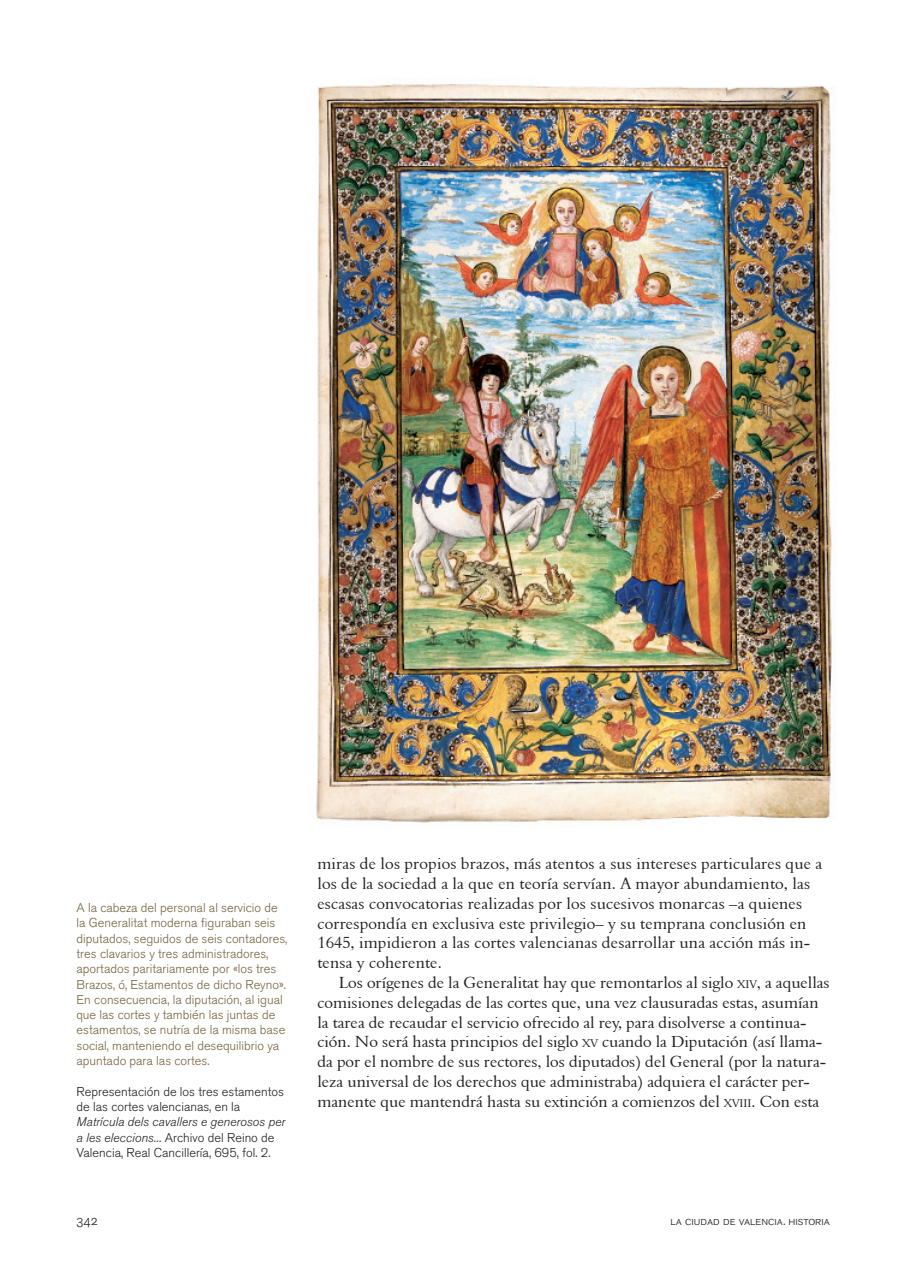
<style>
.page{position:relative;width:915px;height:1276px;background:#fff}
.page>*{position:absolute;margin:0;border:0;box-sizing:border-box;transform-origin:0 0}
.TEXTO{font:16.5px/19.8px "Aldine 401 BT Roman A";color:#231f20}
.t1{font:13.5px "Akzidenz Grotesk BQ Light SC";color:#231f20}
.DESTACADOS{font:300 12.75px/15.3px "Akzidenz Grotesk BQ";color:#766340}
.t2{font:300 12.75px/15.3px "Akzidenz Grotesk BQ";color:#231f20}
.t3{font:12px "Akzidenz Grotesk BQ Light SC";color:#231f20}
.s1{font-style:italic}
.s2{font-size:11.55px}
</style>
<div class="page">
<img style="left:316px;top:84px;width:519px;height:739px">
<p class="DESTACADOS" style="left:77px;top:900px;width:212px">A la cabeza del personal al servicio de la Generalitat moderna figuraban seis diputados, seguidos de seis contadores, tres clavarios y tres administradores, aportados paritariamente por «los tres Brazos, ó, Estamentos de dicho Reyno».<br>En consecuencia, la diputación, al igual que las cortes y también las juntas de estamentos, se nutría de la misma base social, manteniendo el desequilibrio ya apuntado para las cortes.</p>
<p class="t2" style="left:77px;top:1084px;width:210px">Representación de los tres estamentos de las cortes valencianas, en la <span class="s1">Matrícula dels cavallers e generosos per a les eleccions...</span> Archivo del Reino de Valencia, Real Cancillería, 695, fol. 2.</p>
<p class="TEXTO" style="left:317px;top:853px;width:506px">miras de los propios brazos, más atentos a sus intereses particulares que a los de la sociedad a la que en teoría servían. A mayor abundamiento, las escasas convocatorias realizadas por los sucesivos monarcas –a quienes correspondía en exclusiva este privilegio– y su temprana conclusión en 1645, impidieron a las cortes valencianas desarrollar una acción más in&shy;tensa y coherente.</p>
<p class="TEXTO" style="left:317px;top:972px;width:513px;text-indent:21px">Los orígenes de la Generalitat hay que remontarlos al siglo <span class="s2">XIV</span>, a aquellas comisiones delegadas de las cortes que, una vez clausuradas estas, asumían la tarea de recaudar el servicio ofrecido al rey, para disolverse a continua&shy;ción. No será hasta principios del siglo <span class="s2">XV</span> cuando la Diputación (así llama&shy;da por el nombre de sus rectores, los diputados) del General (por la natura&shy;leza universal de los derechos que administraba) adquiera el carácter per&shy;manente que mantendrá hasta su extinción a comienzos del <span class="s2">XVIII</span>. Con esta</p>
<p class="t1" style="left:77px;top:1212px;width:23px">342</p>
<p class="t3" style="left:670px;top:1213px;width:161px">la ciudad de valencia. historia</p>
</div>
